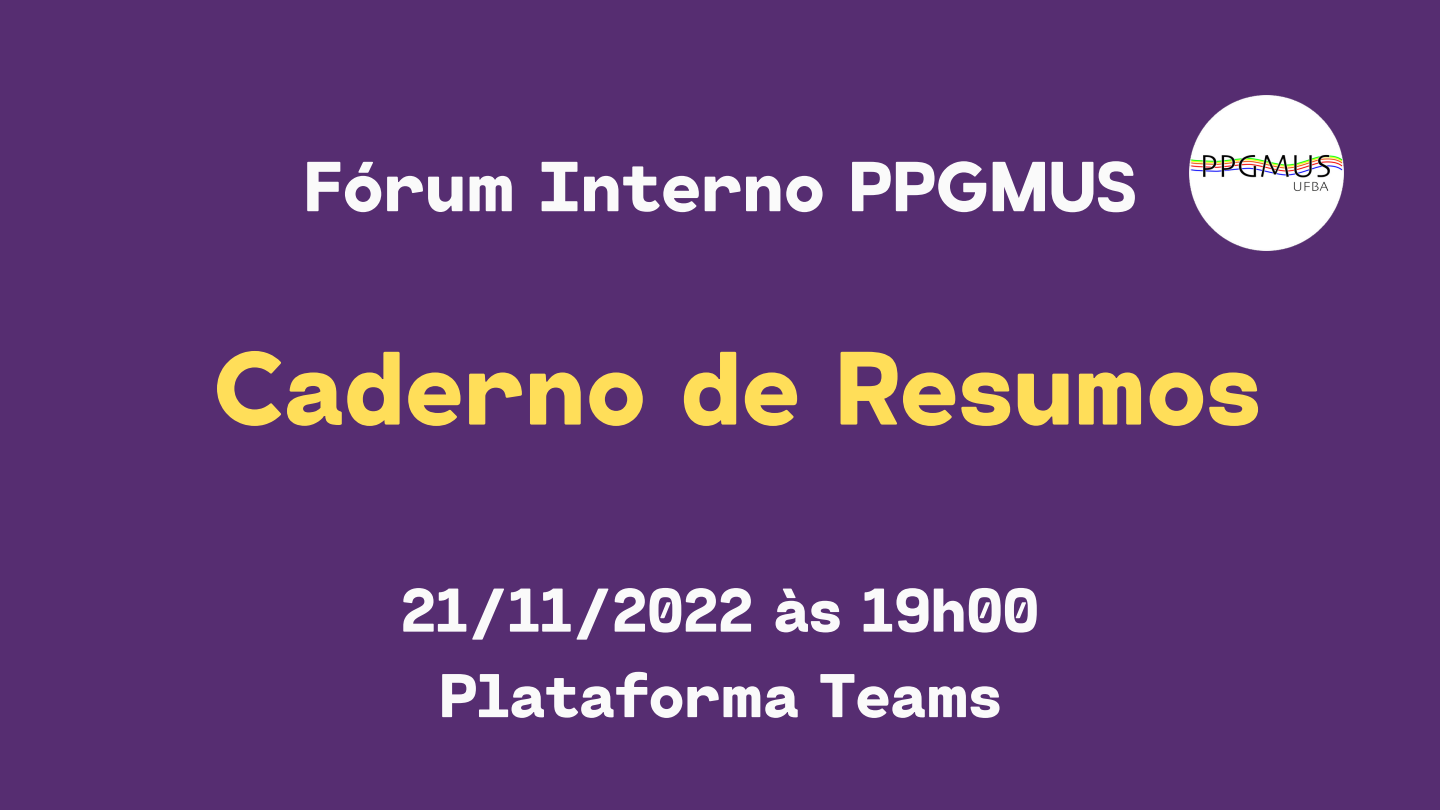
<style>
.page{position:relative;width:1440px;height:810px;background:#562d71}
.page>*{position:absolute;margin:0;border:0;box-sizing:border-box;transform-origin:0 0}
.t1{font:800 104px "Cartograph Sans CF";letter-spacing:-.06em;color:#ffde59}
.t2{font:800 70.6px "Cartograph Sans CF";letter-spacing:-.06em;color:#fafafa}
.t3{font:800 61.6px/85.5px "Cartograph Sans CF";letter-spacing:-.06em;color:#fafafa;text-align:center}
</style>
<div class="page">
<img style="left:1189px;top:96px;width:155px;height:154px">
<p class="t2" style="left:301px;top:140px;width:839px">Fórum Interno PPGMUS</p>
<h1 class="t1" style="left:210px;top:320px;width:1055px">Caderno de Resumos</h1>
<p class="t3" style="left:399px;top:564px;width:643px">21/11/2022 às 19h00<br>Plataforma Teams</p>
</div>
